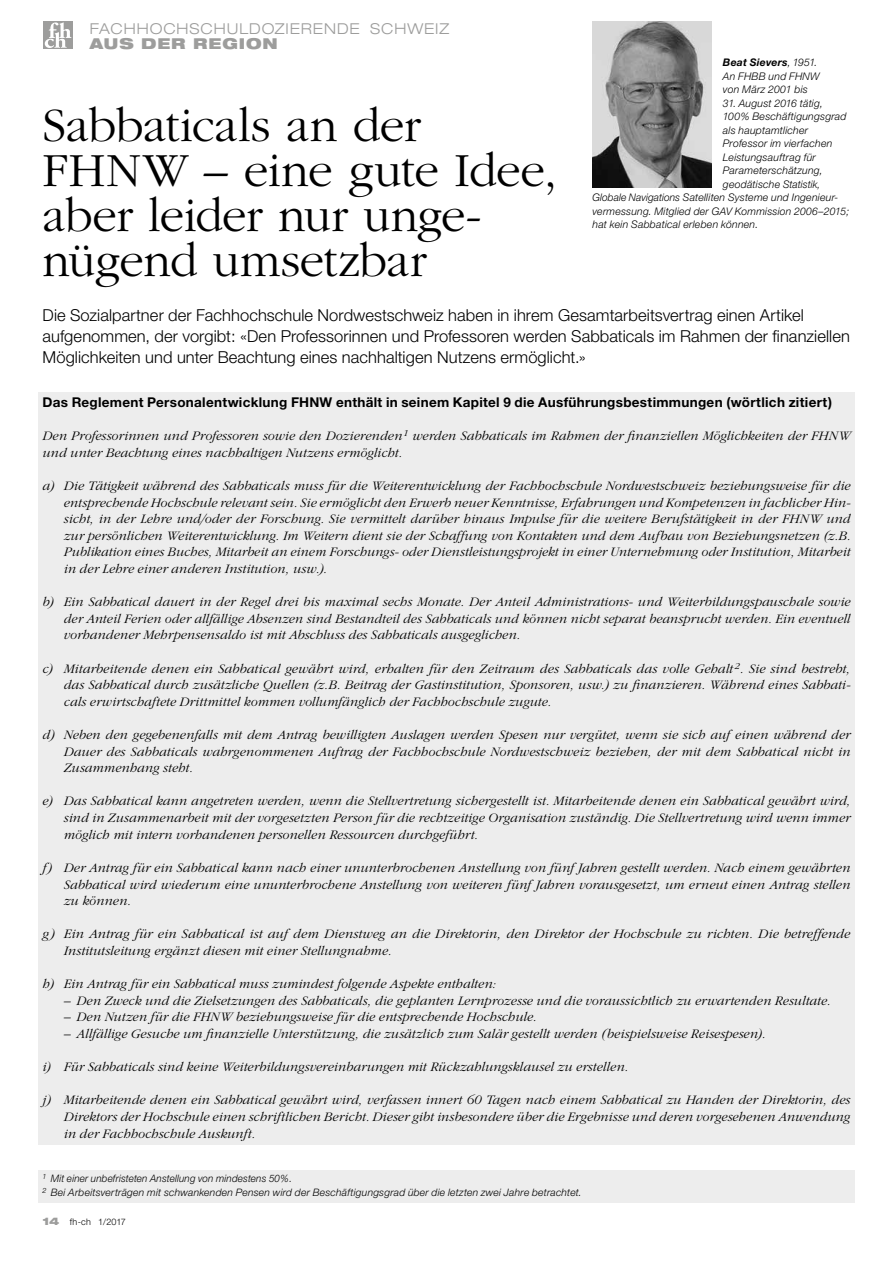
<style>
.page{position:relative;width:893px;height:1263px;background:#fff}
.page>*{position:absolute;margin:0;border:0;box-sizing:border-box;transform-origin:0 0}
.t1{font:300 49.5px/45px "ITC Garamond Std";letter-spacing:-.01em;color:#000}
.t2{font:300 16.5px/21px "Helvetica Neue";letter-spacing:.005em;color:#000}
.t3{font:300 expanded 15px "Helvetica Neue";letter-spacing:.065em;color:#9d9d9c}
.t4{font:900 expanded 15px "Helvetica Neue";letter-spacing:.06em;color:#9d9d9c}
.t5{font:italic 300 13.5px/16.6px "ITC Garamond Std";letter-spacing:.005em;color:#000;text-align:justify}
.t6{font:700 13.5px "Helvetica Neue";letter-spacing:.02em;color:#000}
.t7{font:italic 300 10.5px/13.5px "Helvetica Neue";letter-spacing:.02em;color:#000}
.t8{font:italic 300 10.35px/13.2px "Helvetica Neue";letter-spacing:.02em;color:#000;scale:.96 1}
.t9{font:300 9px "Helvetica Neue";letter-spacing:.01em;color:#000}
.s1{font-weight:700}
.s2{font-weight:900;font-stretch:expanded;font-size:10.5px;color:#9d9d9c}
</style>
<div class="page">
<div style="left:44px;top:21px;width:29px;height:28px;background:#9d9d9c"></div>
<svg style="left:45px;top:22px;width:26px;height:26px"></svg>
<div style="left:38px;top:392px;width:817px;height:753px;background:#ededed"></div>
<img style="left:592px;top:21px;width:119px;height:166px">
<div style="left:38px;top:1170px;width:817px;height:32px;background:#ededed"></div>
<p class="t3" style="left:90px;top:19px;width:344px">FACHHOCHSCH ULDOZIERENDE SCHWEIZ</p>
<p class="t4" style="left:90px;top:33px;width:189px">AUS DER REGION</p>
<h1 class="t1" style="left:43px;top:104px;width:516px">Sabbaticals an der<br>FHNW – eine gute Idee, aber leider nur unge&shy;nügend umsetzbar</h1>
<p class="t7" style="left:723px;top:56px;width:98px"><span class="s1">Beat Sievers</span>, 1951.<br>An FHBB und FHNW von März 2001 bis</p>
<p class="t7" style="left:723px;top:96px;width:102px">31. August 2016 tätig,</p>
<p class="t7" style="left:723px;top:110px;width:125px">100% Beschäftigungsgrad</p>
<p class="t7" style="left:723px;top:123px;width:87px">als hauptamtlicher</p>
<p class="t7" style="left:723px;top:137px;width:111px">Professor im vierfachen</p>
<p class="t7" style="left:723px;top:150px;width:94px">Leistungsauftrag für</p>
<p class="t7" style="left:723px;top:164px;width:101px">Parameterschätzung,</p>
<p class="t7" style="left:723px;top:177px;width:99px">geodätische Statistik,</p>
<p class="t7" style="left:592px;top:191px;width:247px">Globale Navigations Satelliten Systeme und Ingenieur-</p>
<p class="t7" style="left:592px;top:204px;width:258px">vermessung. Mitglied der GAV Kommission 2006–2015;</p>
<p class="t7" style="left:592px;top:218px;width:167px">hat kein Sabbatical erleben können.</p>
<p class="t2" style="left:43px;top:305px;width:809px">Die Sozialpartner der Fachhochschule Nordwestschweiz haben in ihrem Gesamtarbeitsvertrag einen Artikel aufgenommen, der vorgibt: «Den Professorinnen und Professoren werden Sabbaticals im Rahmen der finanziellen<br>Möglichkeiten und unter Beachtung eines nachhaltigen Nutzens ermöglicht.»</p>
<p class="t6" style="left:43px;top:394px;width:791px">Das Reglement Personalentwicklung FHNW enthält in seinem Kapitel 9 die Ausführungsbestimmungen (wörtlich zitiert)</p>
<p class="t5" style="left:43px;top:428px;width:809px">Den Professorinnen und Professoren sowie den Dozierenden<sup>1</sup> werden Sabbaticals im Rahmen der finanziellen Möglichkeiten der FHNW und unter Beachtung eines nachhaltigen Nutzens ermöglicht.</p>
<p class="t5" style="left:64px;top:477px;width:788px;text-indent:-21px">a) Die Tätigkeit während des Sabbaticals muss für die Weiterentwicklung der Fachhochschule Nordwestschweiz beziehungsweise für die entsprechende Hochschule relevant sein. Sie ermöglicht den Erwerb neuer Kenntnisse, Erfahrungen und Kompetenzen in fachlicher Hin&shy;sicht, in der Lehre und/oder der Forschung. Sie vermittelt darüber hinaus Impulse für die weitere Berufstätigkeit in der FHNW und zur persönlichen Weiterentwicklung. Im Weitern dient sie der Schaffung von Kontakten und dem Aufbau von Beziehungsnetzen (z.B.<br>Publikation eines Buches, Mitarbeit an einem Forschungs- oder Dienstleistungsprojekt in einer Unternehmung oder Institution, Mitarbeit in der Lehre einer anderen Institution, usw.).</p>
<p class="t5" style="left:64px;top:594px;width:788px;text-indent:-21px">b) Ein Sabbatical dauert in der Regel drei bis maximal sechs Monate. Der Anteil Administrations- und Weiterbildungspauschale sowie der Anteil Ferien oder allfällige Absenzen sind Bestandteil des Sabbaticals und können nicht separat beansprucht werden. Ein eventuell vorhandener Mehrpensensaldo ist mit Abschluss des Sabbaticals ausgeglichen.</p>
<p class="t5" style="left:64px;top:660px;width:788px;text-indent:-21px">c) Mitarbeitende denen ein Sabbatical gewährt wird, erhalten für den Zeitraum des Sabbaticals das volle Gehalt <sup>2</sup>. Sie sind bestrebt, das Sabbatical durch zusätzliche Quellen (z.B. Beitrag der Gastinstitution, Sponsoren, usw.) zu finanzieren. Während eines Sabbati&shy;cals erwirtschaftete Drittmittel kommen vollumfänglich der Fachhochschule zugute.</p>
<p class="t5" style="left:64px;top:727px;width:788px;text-indent:-21px">d) Neben den gegebenenfalls mit dem Antrag bewilligten Auslagen werden Spesen nur vergütet, wenn sie sich auf einen während der Dauer des Sabbaticals wahrgenommenen Auftrag der Fachhochschule Nordwestschweiz beziehen, der mit dem Sabbatical nicht in Zusammenhang steht.</p>
<p class="t5" style="left:64px;top:793px;width:788px;text-indent:-21px">e) Das Sabbatical kann angetreten werden, wenn die Stellvertretung sichergestellt ist. Mitarbeitende denen ein Sabbatical gewährt wird, sind in Zusammenarbeit mit der vorgesetzten Person für die rechtzeitige Organisation zuständig. Die Stellvertretung wird wenn immer möglich mit intern vorhandenen personellen Ressourcen durchgeführt.</p>
<p class="t5" style="left:64px;top:859px;width:788px;text-indent:-21px">f) Der Antrag für ein Sabbatical kann nach einer ununterbrochenen Anstellung von fünf Jahren gestellt werden. Nach einem gewährten Sabbatical wird wiederum eine ununterbrochene Anstellung von weiteren fünf Jahren vorausgesetzt, um erneut einen Antrag stellen zu können.</p>
<p class="t5" style="left:64px;top:926px;width:788px;text-indent:-21px">g) Ein Antrag für ein Sabbatical ist auf dem Dienstweg an die Direktorin, den Direktor der Hochschule zu richten. Die betreffende<br>Institutsleitung ergänzt diesen mit einer Stellungnahme.</p>
<p class="t5" style="left:43px;top:976px;width:455px">h) Ein Antrag für ein Sabbatical muss zumindest folgende Aspekte enthalten:</p>
<p class="t5" style="left:64px;top:992px;width:768px">– Den Zweck und die Zielsetzungen des Sabbaticals, die geplanten Lernprozesse und die voraussichtlich zu erwartenden Resultate.</p>
<p class="t5" style="left:64px;top:1009px;width:474px">– Den Nutzen für die FHNW beziehungsweise für die entsprechende Hochschule.</p>
<p class="t5" style="left:64px;top:1025px;width:703px">– Allfällige Gesuche um finanzielle Unterstützung, die zusätzlich zum Salär gestellt werden (beispielsweise Reisespesen).</p>
<p class="t5" style="left:43px;top:1059px;width:587px">i) Für Sabbaticals sind keine Weiterbildungsvereinbarungen mit Rückzahlungsklausel zu erstellen.</p>
<p class="t5" style="left:64px;top:1092px;width:788px;text-indent:-21px">j) Mitarbeitende denen ein Sabbatical gewährt wird, verfassen innert 60 Tagen nach einem Sabbatical zu Handen der Direktorin, des Direktors der Hochschule einen schriftlichen Bericht. Dieser gibt insbesondere über die Ergebnisse und deren vorgesehenen Anwendung in der Fachhochschule Auskunft.</p>
<p class="t8" style="left:43px;top:1172px;width:563px"><sup>1</sup> Mit einer unbefristeten Anstellung von mindestens 50%.<br><sup>2</sup> Bei Arbeitsverträgen mit schwankenden Pensen wird der Beschäftigungsgrad über die letzten zwei Jahre betrachtet.</p>
<p class="t9" style="left:43px;top:1216px;width:85px"><span class="s2">14</span> fh-ch 1/2017</p>
</div>
